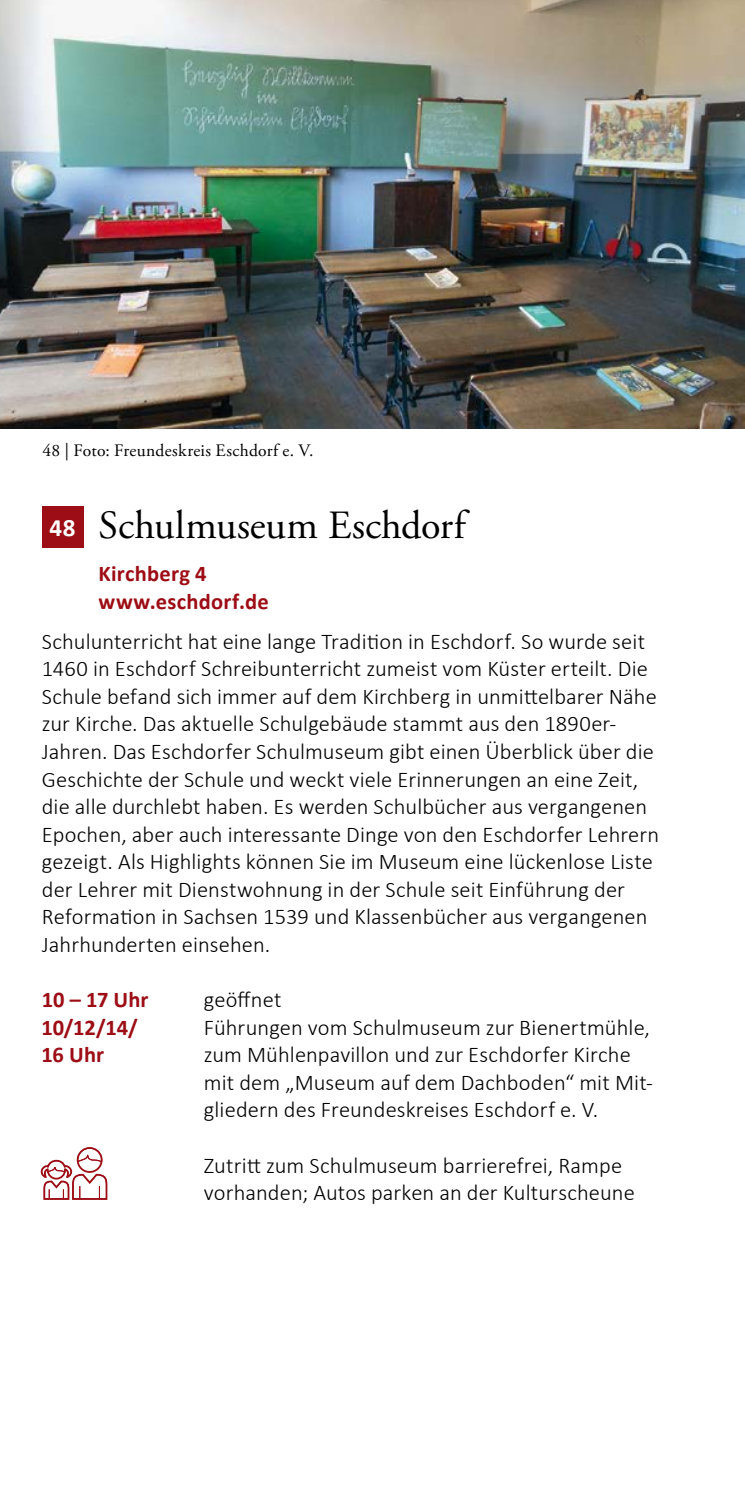
<style>
.page{position:relative;width:745px;height:1489px;background:#fff}
.page>*{position:absolute;margin:0;border:0;box-sizing:border-box;transform-origin:0 0}
.t1{font:40px "Adobe Garamond Pro";color:#000}
.Mengentext_ohne_Einzug{font:300 22.5px/27.5px "Calibri";letter-spacing:.005em;color:#000}
.Adresse{font:700 22.5px "Calibri";letter-spacing:.01em;color:#9d0d15}
.Uhrzeit_Rubinrot{font:700 22.5px "Calibri";letter-spacing:.005em;color:#9d0d15}
.BU{font:17.5px "Adobe Garamond Pro";letter-spacing:.015em;color:#000}
.s1{font-family:"Calibri";font-weight:700;font-size:25px;color:#fff}
</style>
<div class="page">
<div style="left:42px;top:506px;width:41px;height:41px;background:#9d0d15"></div>
<img style="left:0;top:0;width:744px;height:428px">
<svg style="left:40px;top:1147px;width:68px;height:53px"></svg>
<p class="BU" style="left:43px;top:439px;width:272px">48 | Foto: Freundeskreis Eschdorf e. V.</p>
<h3 class="t1" style="left:50px;top:501px;width:417px"><span class="s1">48</span> Schulmuseum Eschdorf</h3>
<p class="Adresse" style="left:99px;top:557px;width:109px">Kirchberg 4</p>
<p class="Adresse" style="left:99px;top:585px;width:171px">www.eschdorf.de</p>
<p class="Mengentext_ohne_Einzug" style="left:42px;top:627px;width:618px">Schulunterricht hat eine lange Tradition in Eschdorf. So wurde seit 1460 in Eschdorf Schreibunterricht zumeist vom Küster erteilt. Die Schule befand sich immer auf dem Kirchberg in unmittelbarer Nähe zur Kirche. Das aktuelle Schulgebäude stammt aus den 1890er-Jahren. Das Eschdorfer Schulmuseum gibt einen Überblick über die Geschichte der Schule und weckt viele Erinnerungen an eine Zeit, die alle durchlebt haben. Es werden Schulbücher aus vergangenen Epochen, aber auch interessante Dinge von den Eschdorfer Lehrern gezeigt. Als Highlights können Sie im Museum eine lückenlose Liste der Lehrer mit Dienstwohnung in der Schule seit Einführung der Reformation in Sachsen 1539 und Klassenbücher aus vergangenen Jahrhunderten einsehen.</p>
<p class="Uhrzeit_Rubinrot" style="left:42px;top:983px;width:108px">10 – 17 Uhr</p>
<p class="Mengentext_ohne_Einzug" style="left:204px;top:985px;width:79px">geöffnet</p>
<p class="Uhrzeit_Rubinrot" style="left:41px;top:1011px;width:98px">10/12/14/</p>
<p class="Uhrzeit_Rubinrot" style="left:41px;top:1038px;width:64px">16 Uhr</p>
<p class="Mengentext_ohne_Einzug" style="left:204px;top:1013px;width:450px">Führungen vom Schulmuseum zur Bienertmühle, zum Mühlenpavillon und zur Eschdorfer Kirche mit dem „Museum auf dem Dachboden“ mit Mit&shy;gliedern des Freundeskreises Eschdorf e. V.</p>
<p class="Mengentext_ohne_Einzug" style="left:204px;top:1150px;width:432px">Zutritt zum Schulmuseum barrierefrei, Rampe vorhanden; Autos parken an der Kulturscheune</p>
</div>
